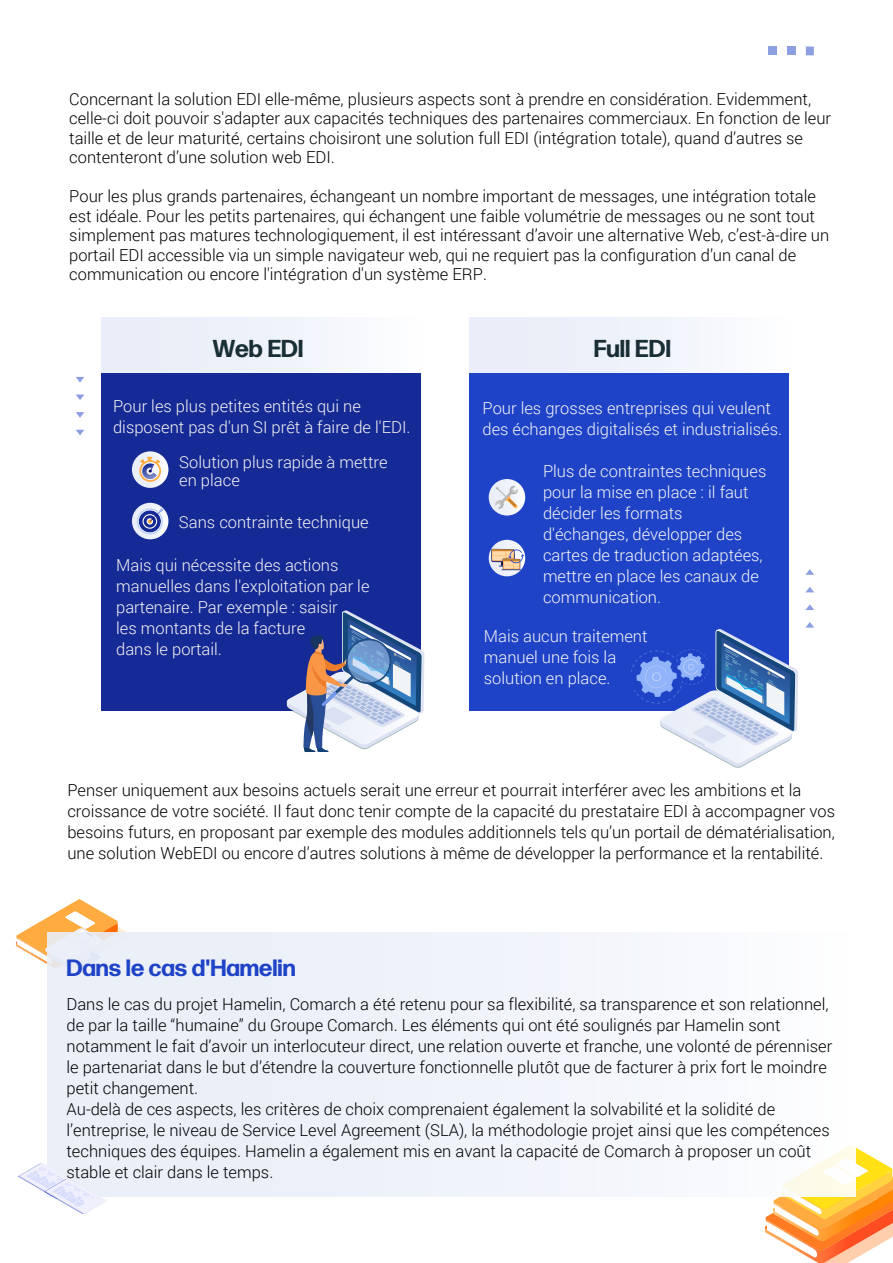
<style>
.page{position:relative;width:893px;height:1263px;background:#fff}
.page>*{position:absolute;margin:0;border:0;box-sizing:border-box;transform-origin:0 0}
.t1{font:700 24.45px "Forma DJR Deck";color:#1a2e35}
.t2{font:700 23.55px "Forma DJR Deck";color:#1e43c6}
.t3{font:300 16.5px/21px "Roboto";color:#000}
.t4{font:300 16.5px/21px "Roboto";color:#f5f5f5}
</style>
<div class="page">
<svg style="left:765px;top:1147px;width:128px;height:116px"></svg>
<div style="left:102px;top:327px;width:319px;height:384px;background:#152a94"></div>
<div style="left:102px;top:318px;width:319px;height:54px;background:linear-gradient(to right,#e5ebf7,#fbfcfe)"></div>
<div style="left:469px;top:357px;width:319px;height:354px;background:#1e43c6"></div>
<svg style="left:16px;top:899px;width:113px;height:65px"></svg>
<div style="left:47px;top:933px;width:808px;height:263px;background:linear-gradient(to right,#e6ecf7,#fbfcfd)"></div>
<div style="left:806px;top:47px;width:8px;height:8px;background:#8c9fe1"></div>
<div style="left:787px;top:47px;width:8px;height:8px;background:#8c9fe1"></div>
<div style="left:768px;top:47px;width:8px;height:8px;background:#8c9fe1"></div>
<svg style="left:76px;top:377px;width:8px;height:6px"></svg>
<svg style="left:76px;top:394px;width:8px;height:6px"></svg>
<svg style="left:76px;top:412px;width:8px;height:6px"></svg>
<svg style="left:76px;top:430px;width:8px;height:5px"></svg>
<svg style="left:805px;top:622px;width:9px;height:6px"></svg>
<svg style="left:805px;top:604px;width:9px;height:6px"></svg>
<svg style="left:806px;top:587px;width:8px;height:5px"></svg>
<svg style="left:805px;top:569px;width:9px;height:6px"></svg>
<svg style="left:18px;top:1163px;width:89px;height:51px"></svg>
<svg style="left:286px;top:610px;width:138px;height:142px"></svg>
<svg style="left:132px;top:451px;width:36px;height:37px"></svg>
<svg style="left:139px;top:457px;width:22px;height:25px"></svg>
<svg style="left:132px;top:503px;width:36px;height:36px"></svg>
<div style="left:469px;top:318px;width:320px;height:54px;background:linear-gradient(to right,#e5ebf7,#fbfcfe)"></div>
<svg style="left:631px;top:628px;width:167px;height:140px"></svg>
<div style="left:137px;top:508px;width:26px;height:26px;background:#bdd0fb;border-radius:50%"></div>
<svg style="left:138px;top:508px;width:26px;height:25px"></svg>
<div style="left:489px;top:479px;width:36px;height:36px;background:linear-gradient(to right,#e3e9f6,#f9fafd);border-radius:18px"></div>
<svg style="left:495px;top:486px;width:23px;height:23px"></svg>
<svg style="left:489px;top:540px;width:36px;height:36px"></svg>
<svg style="left:491px;top:548px;width:33px;height:22px"></svg>
<p class="t3" style="left:69px;top:89px;width:763px;line-height:19.5px">Concernant la solution EDI elle-même, plusieurs aspects sont à prendre en considération. Evidemment, celle-ci doit pouvoir s'adapter aux capacités techniques des partenaires commerciaux. En fonction de leur taille et de leur maturité, certains choisiront une solution full EDI (intégration totale), quand d’autres se contenteront d’une solution web EDI.</p>
<p class="t3" style="left:69px;top:186px;width:761px;line-height:19.5px">Pour les plus grands partenaires, échangeant un nombre important de messages, une intégration totale est idéale. Pour les petits partenaires, qui échangent une faible volumétrie de messages ou ne sont tout simplement pas matures technologiquement, il est intéressant d’avoir une alternative Web, c’est-à-dire un portail EDI accessible via un simple navigateur web, qui ne requiert pas la configuration d’un canal de communication ou encore l'intégration d'un système ERP.</p>
<h1 class="t1" style="left:213px;top:332px;width:92px">Web EDI</h1>
<h1 class="t1" style="left:594px;top:333px;width:79px">Full EDI</h1>
<p class="t4" style="left:113px;top:395px;width:299px">Pour les plus petites entités qui ne disposent pas d'un SI prêt à faire de l'EDI.</p>
<p class="t4" style="left:179px;top:452px;width:210px;line-height:18px">Solution plus rapide à mettre en place</p>
<p class="t4" style="left:179px;top:511px;width:191px">Sans contrainte technique</p>
<p class="t4" style="left:116px;top:554px;width:255px">Mais qui nécessite des actions manuelles dans l'exploitation par le partenaire. Par exemple : saisir<br>les montants de la facture<br>dans le portail.</p>
<p class="t4" style="left:482px;top:397px;width:301px">Pour les grosses entreprises qui veulent des échanges digitalisés et industrialisés.</p>
<p class="t4" style="left:543px;top:460px;width:225px">Plus de contraintes techniques pour la mise en place : il faut décider les formats d'échanges, développer des cartes de traduction adaptées, mettre en place les canaux de communication.</p>
<p class="t4" style="left:484px;top:625px;width:165px">Mais aucun traitement manuel une fois la solution en place.</p>
<p class="t3" style="left:67px;top:779px;width:769px">Penser uniquement aux besoins actuels serait une erreur et pourrait interférer avec les ambitions et la croissance de votre société. Il faut donc tenir compte de la capacité du prestataire EDI à accompagner vos besoins futurs, en proposant par exemple des modules additionnels tels qu’un portail de dématérialisation, une solution WebEDI ou encore d’autres solutions à même de développer la performance et la rentabilité.</p>
<h2 class="t2" style="left:66px;top:952px;width:231px">Dans le cas d'Hamelin</h2>
<p class="t3" style="left:67px;top:993px;width:767px">Dans le cas du projet Hamelin, Comarch a été retenu pour sa flexibilité, sa transparence et son relationnel, de par la taille “humaine” du Groupe Comarch. Les éléments qui ont été soulignés par Hamelin sont notamment le fait d’avoir un interlocuteur direct, une relation ouverte et franche, une volonté de pérenniser le partenariat dans le but d’étendre la couverture fonctionnelle plutôt que de facturer à prix fort le moindre petit changement.<br>Au-delà de ces aspects, les critères de choix comprenaient également la solvabilité et la solidité de l’entreprise, le niveau de Service Level Agreement (SLA), la méthodologie projet ainsi que les compétences techniques des équipes. Hamelin a également mis en avant la capacité de Comarch à proposer un coût stable et clair dans le temps.</p>
</div>
